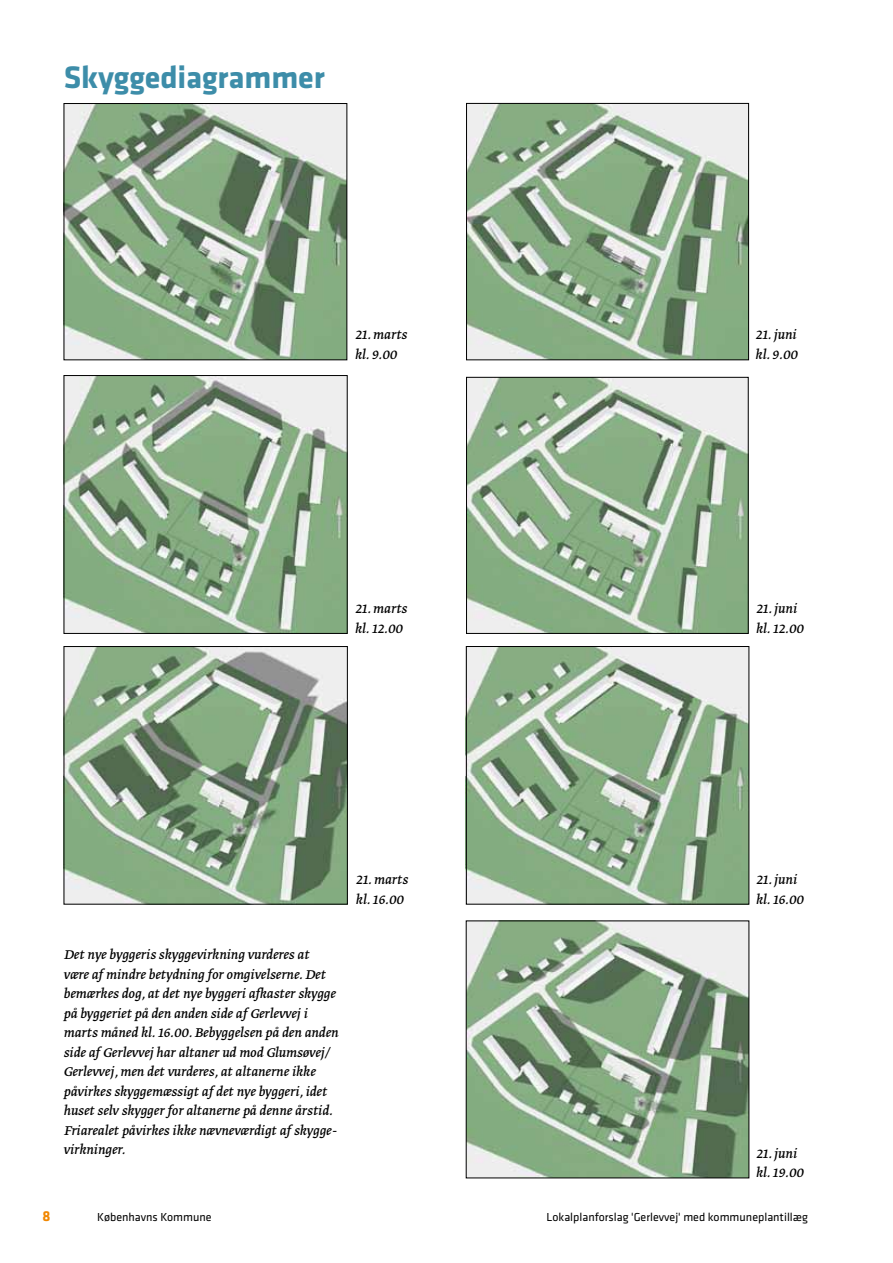
<style>
.page{position:relative;width:893px;height:1263px;background:#fff}
.page>*{position:absolute;margin:0;border:0;box-sizing:border-box;transform-origin:0 0}
.t1{font:700 32.25px "Klavika";letter-spacing:-.005em;color:#3d8da9}
.t2{font:italic 15px/19.5px "Greta Text";color:#000}
.t3{font:700 15px "Klavika";color:#f18700}
.t4{font:12px "Klavika";color:#000}
</style>
<div class="page">
<img style="left:66px;top:105px;width:279px;height:253px">
<div style="left:64px;top:103px;width:283px;height:257px;border:1px solid #000"></div>
<img style="left:66px;top:377px;width:279px;height:255px">
<div style="left:64px;top:375px;width:283px;height:259px;border:1px solid #000"></div>
<img style="left:66px;top:648px;width:280px;height:254px">
<div style="left:64px;top:646px;width:284px;height:258px;border:1px solid #000"></div>
<img style="left:468px;top:105px;width:279px;height:253px">
<div style="left:466px;top:103px;width:283px;height:257px;border:1px solid #000"></div>
<img style="left:468px;top:379px;width:278px;height:253px">
<div style="left:466px;top:377px;width:282px;height:257px;border:1px solid #000"></div>
<img style="left:465px;top:646px;width:282px;height:258px">
<div style="left:466px;top:646px;width:283px;height:258px;border:1px solid #000"></div>
<img style="left:468px;top:923px;width:279px;height:253px">
<h1 class="t1" style="left:64px;top:65px;width:263px">Skyggediagrammer</h1>
<p class="t2" style="left:355px;top:326px;width:54px">21. marts kl. 9.00</p>
<p class="t2" style="left:355px;top:600px;width:54px">21. marts kl. 12.00</p>
<p class="t2" style="left:356px;top:871px;width:54px">21. marts kl. 16.00</p>
<p class="t2" style="left:64px;top:946px;width:276px">Det nye byggeris skyggevirkning vurderes at<br>være af mindre betydning for omgivelserne. Det bemærkes dog, at det nye byggeri afkaster skygge på byggeriet på den anden side af Gerlevvej i marts måned kl. 16.00. Bebyggelsen på den anden side af Gerlevvej har altaner ud mod Glumsøvej/ Gerlevvej, men det vurderes, at altanerne ikke påvirkes skyggemæssigt af det nye byggeri, idet huset selv skygger for altanerne på denne årstid.<br>Friarealet påvirkes ikke nævneværdigt af skygge&shy;virkninger.</p>
<p class="t2" style="left:756px;top:326px;width:43px">21. juni kl. 9.00</p>
<p class="t2" style="left:756px;top:600px;width:49px">21. juni kl. 12.00</p>
<p class="t2" style="left:756px;top:871px;width:49px">21. juni kl. 16.00</p>
<p class="t2" style="left:756px;top:1144px;width:49px">21. juni kl. 19.00</p>
<p class="t3" style="left:43px;top:1210px;width:10px">8</p>
<p class="t4" style="left:97px;top:1211px;width:116px">Københavns Kommune</p>
<p class="t4" style="left:547px;top:1211px;width:263px">Lokalplanforslag 'Gerlevvej' med kommuneplantillæg</p>
</div>
